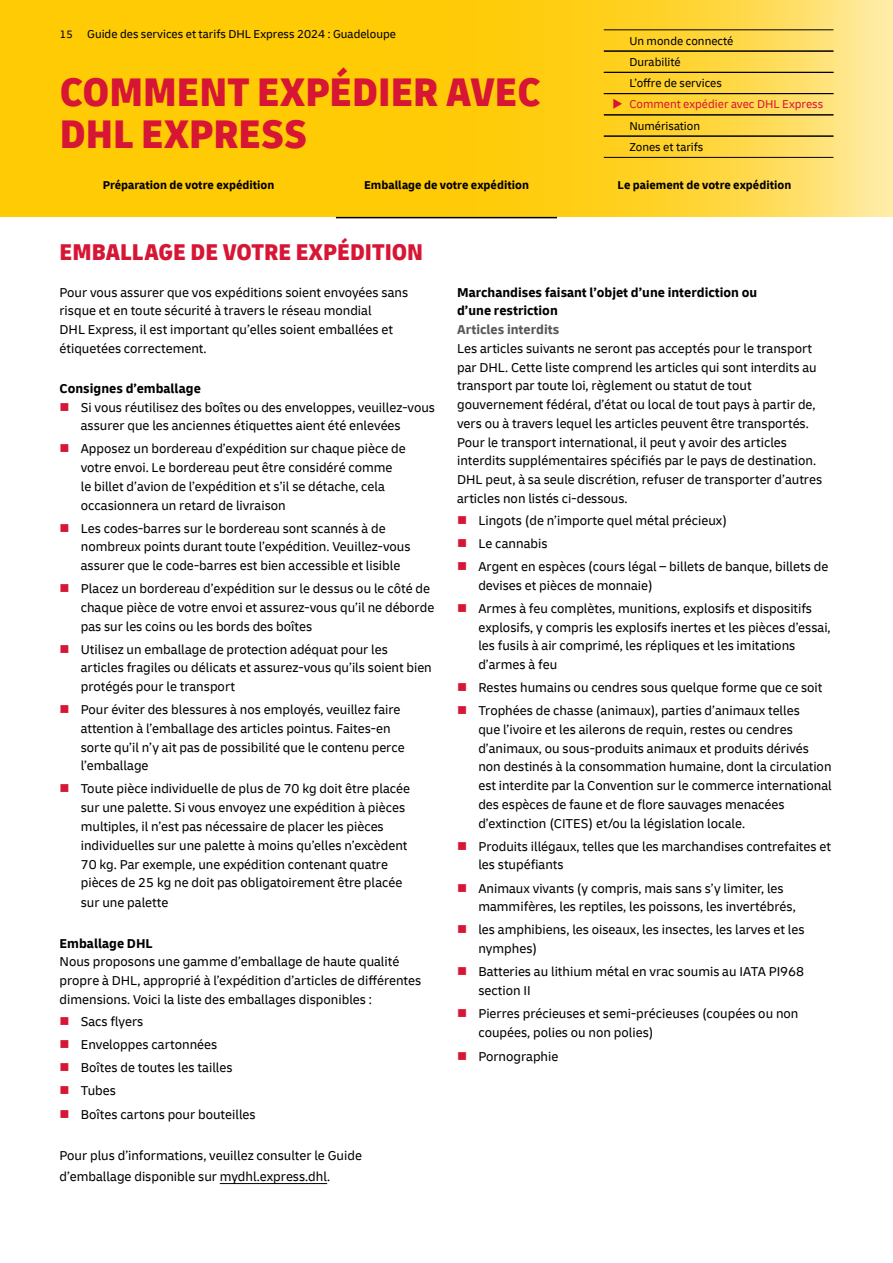
<style>
.page{position:relative;width:893px;height:1263px;background:#fff}
.page>*{position:absolute;margin:0;border:0;box-sizing:border-box;transform-origin:0 0}
.t1{font:900 condensed 42px/42px "Delivery";color:#d71635}
.H3_Secondary_headline{font:900 condensed 24px "Delivery";color:#d71635}
.LI_Bulleted_List{font:13.5px/18.8px "Delivery";color:#000}
.P_Copy_text{font:13.5px/18.8px "Delivery";color:#000}
.H4_Paragraph_header{font:700 13.5px/18.8px "Delivery";color:#000}
.H5_Paragraph_Header{font:700 13.5px "Delivery";color:#58595b}
.t2{font:12px/21.3px "Delivery";color:#000}
.t3{font:700 12px "Delivery";color:#000}
.t4{font:12px/21.3px "Delivery";color:#d71635}
.s1{font-size:11.25px}
.s2{color:#000}
.s3{color:#d71635}
</style>
<div class="page">
<svg style="left:0;top:0;width:893px;height:217px;background:#fdcf20"></svg>
<hr style="left:604px;top:30px;width:229px;height:1px;background:#000">
<hr style="left:604px;top:51px;width:229px;height:1px;background:#000">
<hr style="left:604px;top:72px;width:229px;height:1px;background:#000">
<hr style="left:604px;top:93px;width:229px;height:1px;background:#000">
<hr style="left:604px;top:115px;width:229px;height:1px;background:#000">
<hr style="left:604px;top:136px;width:229px;height:1px;background:#000">
<hr style="left:604px;top:157px;width:229px;height:1px;background:#000">
<hr style="left:336px;top:217px;width:221px;height:1px;background:#000">
<hr style="left:220px;top:1183px;width:107px;height:1px;background:#000">
<p class="t2" style="left:60px;top:24px;width:338px"><span class="s1">15</span> Guide des services et tarifs DHL Express 2024 : Guadeloupe</p>
<h1 class="t1" style="left:60px;top:71px;width:483px">COMMENT EXPÉDIER AVEC<br>DHL EXPRESS</h1>
<p class="t2" style="left:629px;top:30px;width:106px">Un monde connecté<br>Durabilité<br>L’offre de services</p>
<p class="t4" style="left:629px;top:94px;width:195px;text-indent:-17px">◆ Comment expédier avec DHL Express<br><span class="s2">Numérisation<br>Zones et tarifs</span></p>
<p class="t3" style="left:103px;top:178px;width:173px">Préparation de votre expédition</p>
<p class="t3" style="left:364px;top:178px;width:166px">Emballage de votre expédition</p>
<p class="t3" style="left:618px;top:178px;width:175px">Le paiement de votre expédition</p>
<h3 class="H3_Secondary_headline" style="left:60px;top:236px;width:365px">EMBALLAGE DE VOTRE EXPÉDITION</h3>
<p class="P_Copy_text" style="left:60px;top:283px;width:350px">Pour vous assurer que vos expéditions soient envoyées sans risque et en toute sécurité à travers le réseau mondial<br>DHL Express, il est important qu’elles soient emballées et étiquetées correctement.</p>
<h4 class="H4_Paragraph_header" style="left:60px;top:379px;width:143px">Consignes d’emballage</h4>
<p class="LI_Bulleted_List" style="left:81px;top:398px;width:356px;text-indent:-21px"><span class="s3">■</span> Si vous réutilisez des boîtes ou des enveloppes, veuillez-vous assurer que les anciennes étiquettes aient été enlevées</p>
<p class="LI_Bulleted_List" style="left:81px;top:439px;width:326px;text-indent:-21px"><span class="s3">■</span> Apposez un bordereau d’expédition sur chaque pièce de votre envoi. Le bordereau peut être considéré comme le billet d’avion de l’expédition et s’il se détache, cela occasionnera un retard de livraison</p>
<p class="LI_Bulleted_List" style="left:81px;top:519px;width:331px;text-indent:-21px"><span class="s3">■</span> Les codes-barres sur le bordereau sont scannés à de nombreux points durant toute l’expédition. Veuillez-vous assurer que le code-barres est bien accessible et lisible</p>
<p class="LI_Bulleted_List" style="left:81px;top:579px;width:355px;text-indent:-21px"><span class="s3">■</span> Placez un bordereau d’expédition sur le dessus ou le côté de chaque pièce de votre envoi et assurez-vous qu’il ne déborde pas sur les coins ou les bords des boîtes</p>
<p class="LI_Bulleted_List" style="left:81px;top:640px;width:353px;text-indent:-21px"><span class="s3">■</span> Utilisez un emballage de protection adéquat pour les articles fragiles ou délicats et assurez-vous qu’ils soient bien protégés pour le transport</p>
<p class="LI_Bulleted_List" style="left:81px;top:700px;width:325px;text-indent:-21px"><span class="s3">■</span> Pour éviter des blessures à nos employés, veuillez faire attention à l’emballage des articles pointus. Faites-en sorte qu’il n’y ait pas de possibilité que le contenu perce l’emballage</p>
<p class="LI_Bulleted_List" style="left:81px;top:779px;width:331px;text-indent:-21px"><span class="s3">■</span> Toute pièce individuelle de plus de 70 kg doit être placée sur une palette. Si vous envoyez une expédition à pièces multiples, il n’est pas nécessaire de placer les pièces individuelles sur une palette à moins qu’elles n’excèdent 70 kg. Par exemple, une expédition contenant quatre pièces de 25 kg ne doit pas obligatoirement être placée sur une palette</p>
<h4 class="H4_Paragraph_header" style="left:60px;top:934px;width:95px">Emballage DHL</h4>
<p class="P_Copy_text" style="left:60px;top:952px;width:363px">Nous proposons une gamme d’emballage de haute qualité propre à DHL, approprié à l’expédition d’articles de différentes dimensions. Voici la liste des emballages disponibles :</p>
<p class="LI_Bulleted_List" style="left:60px;top:1012px;width:85px"><span class="s3">■</span> Sacs flyers</p>
<p class="LI_Bulleted_List" style="left:60px;top:1035px;width:159px"><span class="s3">■</span> Enveloppes cartonnées</p>
<p class="LI_Bulleted_List" style="left:60px;top:1058px;width:175px"><span class="s3">■</span> Boîtes de toutes les tailles</p>
<p class="LI_Bulleted_List" style="left:60px;top:1081px;width:58px"><span class="s3">■</span> Tubes</p>
<p class="LI_Bulleted_List" style="left:60px;top:1105px;width:198px"><span class="s3">■</span> Boîtes cartons pour bouteilles</p>
<p class="P_Copy_text" style="left:60px;top:1144px;width:304px;line-height:21px">Pour plus d’informations, veuillez consulter le Guide d’emballage disponible sur mydhl.express.dhl.</p>
<h4 class="H4_Paragraph_header" style="left:457px;top:283px;width:302px">Marchandises faisant l’objet d’une interdiction ou d’une restriction</h4>
<h5 class="H5_Paragraph_Header" style="left:457px;top:321px;width:104px">Articles interdits</h5>
<p class="P_Copy_text" style="left:457px;top:339px;width:367px">Les articles suivants ne seront pas acceptés pour le transport par DHL. Cette liste comprend les articles qui sont interdits au transport par toute loi, règlement ou statut de tout gouvernement fédéral, d’état ou local de tout pays à partir de, vers ou à travers lequel les articles peuvent être transportés.<br>Pour le transport international, il peut y avoir des articles interdits supplémentaires spécifiés par le pays de destination.<br>DHL peut, à sa seule discrétion, refuser de transporter d’autres articles non listés ci-dessous.</p>
<p class="LI_Bulleted_List" style="left:457px;top:511px;width:271px"><span class="s3">■</span> Lingots (de n’importe quel métal précieux)</p>
<p class="LI_Bulleted_List" style="left:457px;top:534px;width:92px"><span class="s3">■</span> Le cannabis</p>
<p class="LI_Bulleted_List" style="left:478px;top:557px;width:351px;text-indent:-21px"><span class="s3">■</span> Argent en espèces (cours légal – billets de banque, billets de devises et pièces de monnaie)</p>
<p class="LI_Bulleted_List" style="left:478px;top:599px;width:354px;text-indent:-21px"><span class="s3">■</span> Armes à feu complètes, munitions, explosifs et dispositifs explosifs, y compris les explosifs inertes et les pièces d’essai, les fusils à air comprimé, les répliques et les imitations d’armes à feu</p>
<p class="LI_Bulleted_List" style="left:457px;top:678px;width:367px"><span class="s3">■</span> Restes humains ou cendres sous quelque forme que ce soit</p>
<p class="LI_Bulleted_List" style="left:478px;top:701px;width:355px;text-indent:-21px"><span class="s3">■</span> Trophées de chasse (animaux), parties d’animaux telles<br>que l’ivoire et les ailerons de requin, restes ou cendres d’animaux, ou sous-produits animaux et produits dérivés non destinés à la consommation humaine, dont la circulation est interdite par la Convention sur le commerce international des espèces de faune et de flore sauvages menacées d’extinction (CITES) et/ou la législation locale.</p>
<p class="LI_Bulleted_List" style="left:478px;top:837px;width:354px;text-indent:-21px"><span class="s3">■</span> Produits illégaux, telles que les marchandises contrefaites et les stupéfiants</p>
<p class="LI_Bulleted_List" style="left:478px;top:878px;width:319px;text-indent:-21px"><span class="s3">■</span> Animaux vivants (y compris, mais sans s’y limiter, les mammifères, les reptiles, les poissons, les invertébrés,</p>
<p class="LI_Bulleted_List" style="left:478px;top:920px;width:328px;text-indent:-21px"><span class="s3">■</span> les amphibiens, les oiseaux, les insectes, les larves et les nymphes)</p>
<p class="LI_Bulleted_List" style="left:478px;top:962px;width:327px;text-indent:-21px"><span class="s3">■</span> Batteries au lithium métal en vrac soumis au IATA PI968 section II</p>
<p class="LI_Bulleted_List" style="left:478px;top:1003px;width:322px;line-height:19.5px;text-indent:-21px"><span class="s3">■</span> Pierres précieuses et semi-précieuses (coupées ou non coupées, polies ou non polies)</p>
<p class="LI_Bulleted_List" style="left:457px;top:1047px;width:103px"><span class="s3">■</span> Pornographie</p>
</div>
